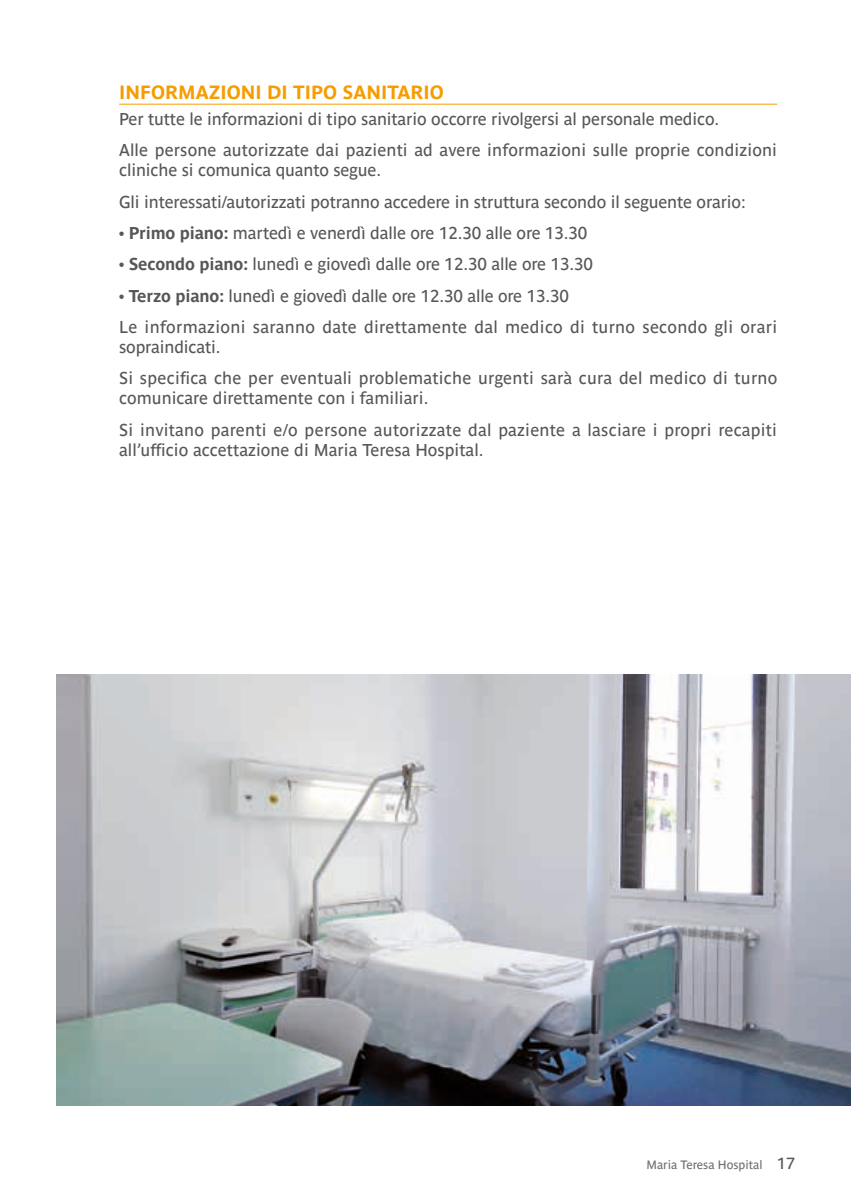
<style>
.page{position:relative;width:851px;height:1191px;background:#fff}
.page>*{position:absolute;margin:0;border:0;box-sizing:border-box;transform-origin:0 0}
.t1{font:700 19px "Parisine Ptf";color:#f59d00}
.t2{font:17px/31.4px "Parisine Ptf";color:#575756}
.t3{font:17px/31.4px "Parisine Ptf";letter-spacing:.02em;color:#575756}
.t4{font:12px "Parisine Ptf";color:#70706f}
.s1{font-weight:700}
.s2{font-size:16px;color:#575756}
</style>
<div class="page">
<img style="left:57px;top:675px;width:793px;height:431px">
<hr style="left:119px;top:104px;width:658px;height:1px;background:#f59d00">
<p class="t1" style="left:119px;top:78px;width:326px">INFORMAZIONI DI TIPO SANITARIO</p>
<p class="t2" style="left:119px;top:102px;width:659px">Per tutte le informazioni di tipo sanitario occorre rivolgersi al personale medico.<br>Alle persone autorizzate dai pazienti ad avere informazioni sulle proprie condizioni</p>
<p class="t2" style="left:119px;top:153px;width:628px">cliniche si comunica quanto segue.<br>Gli interessati/autorizzati potranno accedere in struttura secondo il seguente orario:</p>
<p class="t2" style="left:119px;top:216px;width:470px">• <span class="s1">Primo piano:</span> martedì e venerdì dalle ore 12.30 alle ore 13.30</p>
<p class="t2" style="left:119px;top:247px;width:475px">• <span class="s1">Secondo piano:</span> lunedì e giovedì dalle ore 12.30 alle ore 13.30</p>
<p class="t3" style="left:119px;top:278px;width:659px">• <span class="s1">Terzo piano:</span> lunedì e giovedì dalle ore 12.30 alle ore 13.30<br>Le informazioni saranno date direttamente dal medico di turno secondo gli orari</p>
<p class="t2" style="left:119px;top:330px;width:659px">sopraindicati.<br>Si specifica che per eventuali problematiche urgenti sarà cura del medico di turno</p>
<p class="t2" style="left:119px;top:381px;width:659px">comunicare direttamente con i familiari.<br>Si invitano parenti e/o persone autorizzate dal paziente a lasciare i propri recapiti</p>
<p class="t2" style="left:119px;top:432px;width:366px">all’ufficio accettazione di Maria Teresa Hospital.</p>
<p class="t4" style="left:646px;top:1155px;width:150px">Maria Teresa Hospital <span class="s2">17</span></p>
</div>
